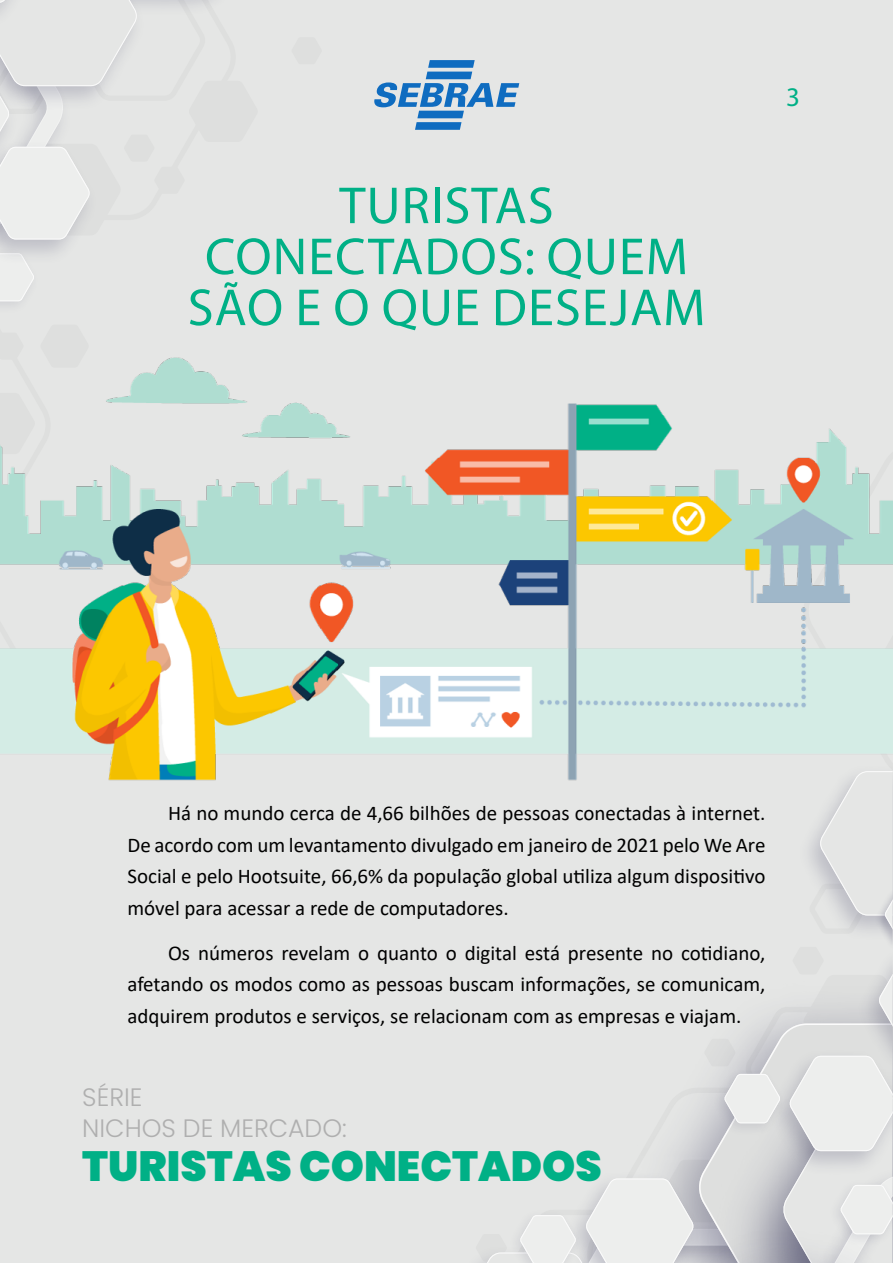
<style>
.page{position:relative;width:893px;height:1263px;background:#e5e6e5}
.page>*{position:absolute;margin:0;border:0;box-sizing:border-box;transform-origin:0 0}
.t1{font:52.5px/51px "Myriad Pro";letter-spacing:.02em;color:#00b086;text-align:center}
.t2{font:900 42.15px "Poppins";color:#00b086}
.t3{font:27px "Myriad Pro";color:#00b086}
.t4{font:300 25.2px/30.2px "Poppins";color:#afafaf}
.t5{font:21px/31.5px "Calibri";color:#000;text-align:justify}
</style>
<div class="page">
<img style="left:889px;top:939px;width:4px;height:5px">
<svg style="left:810px;top:841px;width:83px;height:98px"></svg>
<svg style="left:481px;top:965px;width:412px;height:298px"></svg>
<img style="left:0;top:239px;width:69px;height:32px">
<svg style="left:0;top:0;width:211px;height:239px"></svg>
<svg style="left:374px;top:60px;width:145px;height:70px"></svg>
<img style="left:0;top:288px;width:893px;height:553px">
<h1 class="t1" style="left:188px;top:179px;width:519px">TURISTAS<br>CONECTADOS: QUEM<br>SÃO E O QUE DESEJAM</h1>
<p class="t3" style="left:786px;top:80px;width:15px">3</p>
<p class="t5" style="left:127px;top:797px;width:639px;text-indent:41px">Há no mundo cerca de 4,66 bilhões de pessoas conectadas à internet.<br>De acordo com um levantamento divulgado em janeiro de 2021 pelo We Are Social e pelo Hootsuite, 66,6% da população global utiliza algum dispositivo móvel para acessar a rede de computadores.</p>
<p class="t5" style="left:127px;top:936px;width:639px;text-indent:41px">Os números revelam o quanto o digital está presente no cotidiano, afetando os modos como as pessoas buscam informações, se comunicam, adquirem produtos e serviços, se relacionam com as empresas e viajam.</p>
<p class="t4" style="left:82px;top:1082px;width:266px">SÉRIE<br>NICHOS DE MERCADO:</p>
<h2 class="t2" style="left:82px;top:1142px;width:521px">TURISTAS CONECTADOS</h2>
</div>
